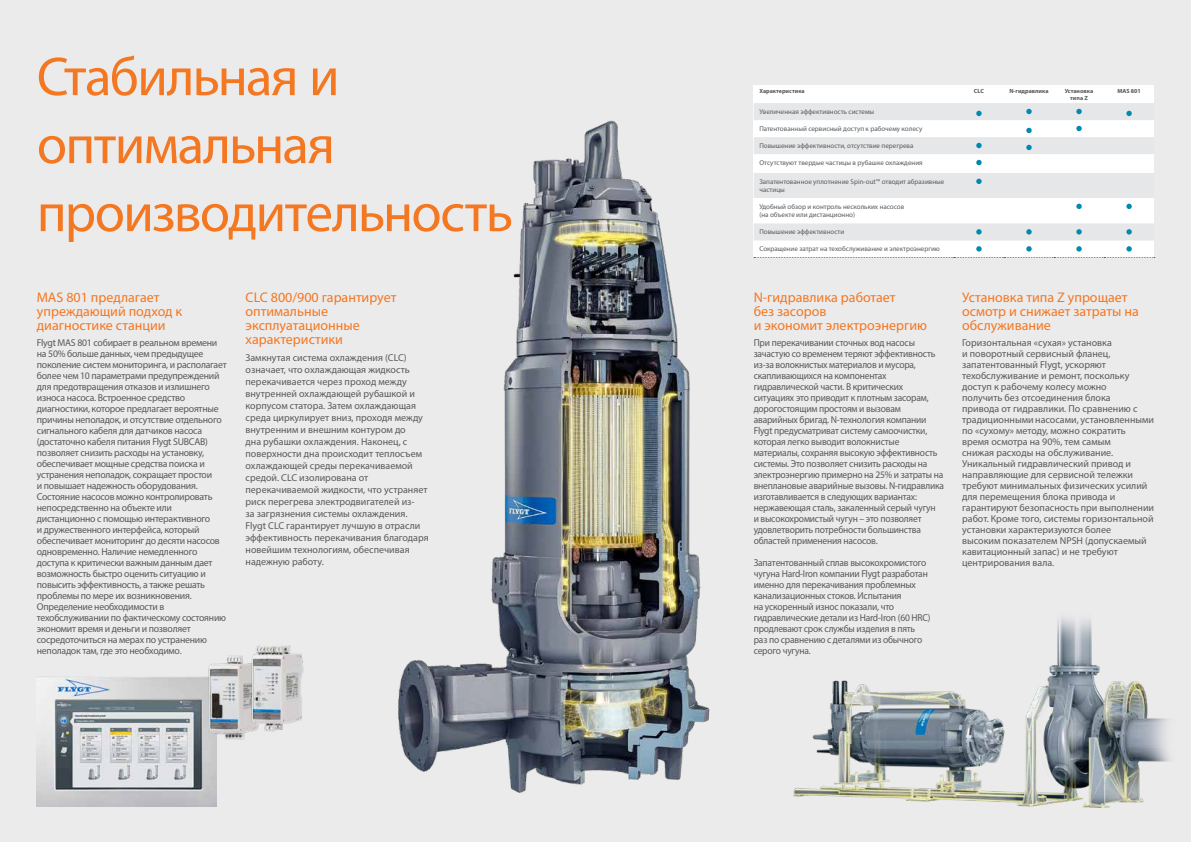
<style>
.page{position:relative;width:1191px;height:842px;background:#ecebec}
.page>*{position:absolute;margin:0;border:0;box-sizing:border-box;transform-origin:0 0}
.t1{font:55px/68px "Myriad Pro";letter-spacing:-.03em;color:#f47721}
.t2{font:14px/14px "Myriad Pro";color:#f47721}
.t3{font:10px/11px "Myriad Pro";color:#58595b}
.t4{font:10px/11px "Myriad Pro";letter-spacing:-.02em;color:#58595b}
.t5{font:10px/11px "Myriad Pro";letter-spacing:-.02em;color:#58595b;scale:.95 1}
.t6{font:7px/8.4px "Myriad Pro";color:#58595b}
.t7{font:700 6px/7.2px "Myriad Pro";color:#58595b;text-align:center}
</style>
<div class="page">
<div style="left:753px;top:86px;width:401px;height:172px;background:#fff"></div>
<svg style="left:754px;top:103px;width:400px;height:137px;fill:#e6e7e8"></svg>
<svg style="left:1026px;top:109px;width:5px;height:5px"></svg>
<svg style="left:1076px;top:109px;width:5px;height:5px"></svg>
<svg style="left:1076px;top:126px;width:5px;height:5px"></svg>
<svg style="left:976px;top:143px;width:5px;height:5px"></svg>
<svg style="left:976px;top:160px;width:5px;height:5px"></svg>
<svg style="left:976px;top:179px;width:5px;height:5px"></svg>
<svg style="left:1076px;top:204px;width:5px;height:5px"></svg>
<svg style="left:1126px;top:204px;width:5px;height:5px"></svg>
<svg style="left:976px;top:229px;width:5px;height:6px"></svg>
<svg style="left:1026px;top:229px;width:5px;height:6px"></svg>
<svg style="left:1076px;top:229px;width:5px;height:6px"></svg>
<svg style="left:1126px;top:229px;width:5px;height:6px"></svg>
<svg style="left:754px;top:246px;width:400px;height:12px"></svg>
<img style="left:398px;top:120px;width:312px;height:673px">
<img style="left:37px;top:676px;width:180px;height:130px">
<img style="left:196px;top:655px;width:43px;height:95px">
<img style="left:239px;top:645px;width:65px;height:95px">
<svg style="left:976px;top:111px;width:5px;height:5px"></svg>
<svg style="left:1126px;top:111px;width:5px;height:5px"></svg>
<svg style="left:1026px;top:145px;width:5px;height:5px"></svg>
<svg style="left:1026px;top:128px;width:5px;height:5px"></svg>
<img style="left:793px;top:617px;width:377px;height:191px">
<h1 class="t1" style="left:37px;top:42px;width:478px">Стабильная и оптимальная производительность</h1>
<h2 class="t2" style="left:37px;top:290px;width:147px">MAS 801 предлагает упреждающий подход к диагностике станции</h2>
<p class="t4" style="left:37px;top:337px;width:191px">Flygt MAS 801 собирает в реальном времени на 50% больше данных, чем предыдущее поколение систем мониторинга, и располагает более чем 10 параметрами предупреждений для предотвращения отказов и излишнего износа насоса. Встроенное средство диагностики, которое предлагает вероятные причины неполадок, и отсутствие отдельного сигнального кабеля для датчиков насоса (достаточно кабеля питания Flygt SUBCAB) позволяет снизить расходы на установку, обеспечивает мощные средства поиска и устранения неполадок, сокращает простои<br>и повышает надежность оборудования.<br>Состояние насосов можно контролировать непосредственно на объекте или дистанционно с помощью интерактивного<br>и дружественного интерфейса, который обеспечивает мониторинг до десяти насосов одновременно. Наличие немедленного доступа к критически важным данным дает возможность быстро оценить ситуацию и повысить эффективность, а также решать проблемы по мере их возникновения.<br>Определение необходимости в техобслуживании по фактическому состоянию экономит время и деньги и позволяет сосредоточиться на мерах по устранению неполадок там, где это необходимо.</p>
<h2 class="t2" style="left:245px;top:290px;width:152px">CLC 800/900 гарантирует оптимальные эксплуатационные характеристики</h2>
<p class="t3" style="left:245px;top:351px;width:185px;line-height:12px">Замкнутая система охлаждения (CLC) означает, что охлаждающая жидкость перекачивается через проход между внутренней охлаждающей рубашкой и корпусом статора. Затем охлаждающая среда циркулирует вниз, проходя между внутренним и внешним контуром до<br>дна рубашки охлаждения. Наконец, с поверхности дна происходит теплосъем охлаждающей среды перекачиваемой средой. CLC изолирована от перекачиваемой жидкости, что устраняет риск перегрева электродвигателей из-<br>за загрязнения системы охлаждения.<br>Flygt CLC гарантирует лучшую в отрасли эффективность перекачивания благодаря новейшим технологиям, обеспечивая надежную работу.</p>
<p class="t7" style="left:759px;top:87px;width:47px">Характеристика</p>
<p class="t7" style="left:974px;top:87px;width:11px">CLC</p>
<p class="t7" style="left:1009px;top:87px;width:41px">N-гидравлика</p>
<p class="t7" style="left:1064px;top:87px;width:30px">Установка типа Z</p>
<p class="t7" style="left:1117px;top:87px;width:25px">MAS 801</p>
<p class="t6" style="left:759px;top:107px;width:116px">Увеличенная эффективность системы</p>
<p class="t6" style="left:759px;top:124px;width:164px">Патентованный сервисный доступ к рабочему колесу</p>
<p class="t6" style="left:759px;top:141px;width:155px">Повышение эффективности, отсутствие перегрева</p>
<p class="t6" style="left:759px;top:158px;width:165px">Отсутствуют твердые частицы в рубашке охлаждения</p>
<p class="t6" style="left:759px;top:177px;width:186px">Запатентованное уплотнение Spin-out™ отводит абразивные частицы</p>
<p class="t6" style="left:759px;top:202px;width:146px">Удобный обзор и контроль нескольких насосов (на объекте или дистанционно)</p>
<p class="t6" style="left:759px;top:228px;width:86px">Повышение эффективности</p>
<p class="t6" style="left:759px;top:245px;width:182px">Сокращение затрат на техобслуживание и электроэнергию</p>
<h2 class="t2" style="left:962px;top:290px;width:178px">Установка типа Z упрощает осмотр и снижает затраты на обслуживание</h2>
<p class="t3" style="left:962px;top:337px;width:193px">Горизонтальная «сухая» установка<br>и поворотный сервисный фланец, запатентованный Flygt, ускоряют техобслуживание и ремонт, поскольку доступ к рабочему колесу можно<br>получить без отсоединения блока<br>привода от гидравлики. По сравнению с традиционными насосами, установленными по «сухому» методу, можно сократить время осмотра на 90%, тем самым<br>снижая расходы на обслуживание.<br>Уникальный гидравлический привод и направляющие для сервисной тележки требуют минимальных физических усилий для перемещения блока привода и гарантируют безопасность при выполнении работ. Кроме того, системы горизонтальной установки характеризуются более<br>высоким показателем NPSH (допускаемый кавитационный запас) и не требуют центрирования вала.</p>
<h2 class="t2" style="left:753px;top:290px;width:175px">N-гидравлика работает<br>без засоров<br>и экономит электроэнергию</h2>
<p class="t5" style="left:753px;top:337px;width:202px">При перекачивании сточных вод насосы зачастую со временем теряют эффективность из-за волокнистых материалов и мусора, скапливающихся на компонентах гидравлической части. В критических ситуациях это приводит к плотным засорам, дорогостоящим простоям и вызовам аварийных бригад. N-технология компании Flygt предусматриват систему самоочистки, которая легко выводит волокнистые материалы, сохраняя высокую эффективность системы. Это позволяет снизить расходы на электроэнергию примерно на 25% и затраты на внеплановые аварийные вызовы. N-гидравлика изготавливается в следующих вариантах: нержавеющая сталь, закаленный серый чугун<br>и высокохромистый чугун – это позволяет удовлетворить потребности большинства областей применения насосов.</p>
<p class="t5" style="left:753px;top:557px;width:188px">Запатентованный сплав высокохромистого чугуна Hard-Iron компании Flygt разработан именно для перекачивания проблемных канализационных стоков. Испытания<br>на ускоренный износ показали, что гидравлические детали из Hard-Iron (60 HRC) продлевают срок службы изделия в пять раз по сравнению с деталями из обычного серого чугуна.</p>
</div>
